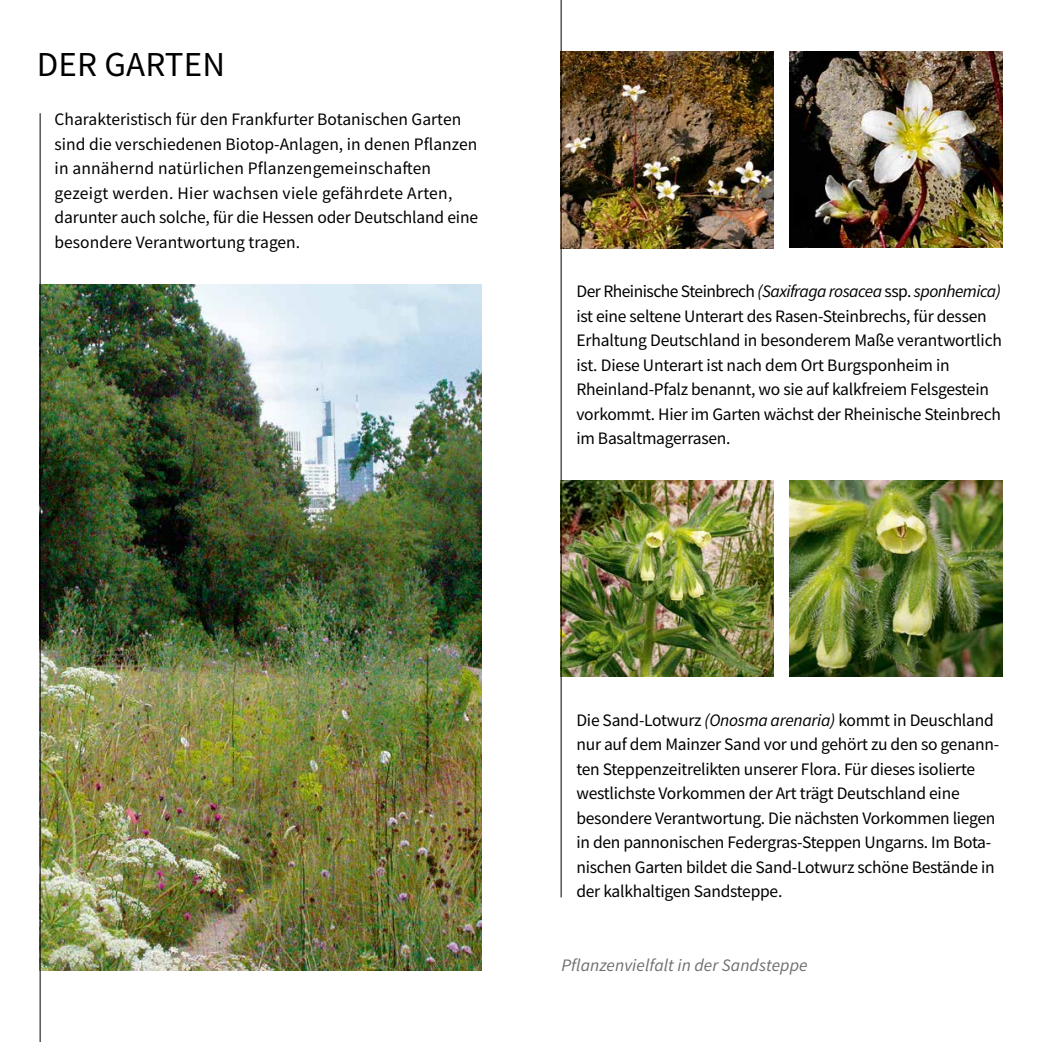
<style>
.page{position:relative;width:1042px;height:1042px;background:#fff}
.page>*{position:absolute;margin:0;border:0;box-sizing:border-box;transform-origin:0 0}
.t1{font:35px "Source Sans Pro";letter-spacing:.005em;color:#000}
.t2{font:17.5px/24.5px "Source Sans Pro";letter-spacing:-.015em;color:#000}
.t3{font:italic 17.5px "Source Sans Pro";letter-spacing:.005em;color:#706f6f}
.s1{font-style:italic}
</style>
<div class="page">
<img style="left:41px;top:285px;width:440px;height:686px">
<img style="left:562px;top:481px;width:211px;height:196px">
<img style="left:789px;top:481px;width:213px;height:196px">
<img style="left:562px;top:52px;width:211px;height:196px">
<img style="left:789px;top:52px;width:213px;height:196px">
<hr style="left:561px;top:0;width:1px;height:897px;background:#000">
<hr style="left:40px;top:113px;width:1px;height:929px;background:#000">
<h1 class="t1" style="left:37px;top:43px;width:190px">DER GARTEN</h1>
<p class="t2" style="left:55px;top:107px;width:425px">Charakteristisch für den Frankfurter Botanischen Garten sind die verschiedenen Biotop-Anlagen, in denen Pflanzen in annähernd natürlichen Pflanzengemeinschaften gezeigt werden. Hier wachsen viele gefährdete Arten, darunter auch solche, für die Hessen oder Deutschland eine besondere Verantwortung tragen.</p>
<p class="t2" style="left:576px;top:279px;width:427px">Der Rheinische Steinbrech <span class="s1">(Saxifraga rosacea</span> ssp. <span class="s1">sponhemica) </span>ist eine seltene Unterart des Rasen-Steinbrechs, für dessen Erhaltung Deutschland in besonderem Maße verantwortlich ist. Diese Unterart ist nach dem Ort Burgsponheim in Rheinland-Pfalz benannt, wo sie auf kalkfreiem Felsgestein vorkommt. Hier im Garten wächst der Rheinische Steinbrech im Basaltmagerrasen.</p>
<p class="t2" style="left:576px;top:708px;width:424px">Die Sand-Lotwurz <span class="s1">(Onosma arenaria)</span> kommt in Deuschland nur auf dem Mainzer Sand vor und gehört zu den so genann&shy;ten Steppenzeitrelikten unserer Flora. Für dieses isolierte westlichste Vorkommen der Art trägt Deutschland eine besondere Verantwortung. Die nächsten Vorkommen liegen in den pannonischen Federgras-Steppen Ungarns. Im Bota&shy;nischen Garten bildet die Sand-Lotwurz schöne Bestände in der kalkhaltigen Sandsteppe.</p>
<p class="t3" style="left:561px;top:954px;width:247px">Pflanzenvielfalt in der Sandsteppe</p>
</div>
